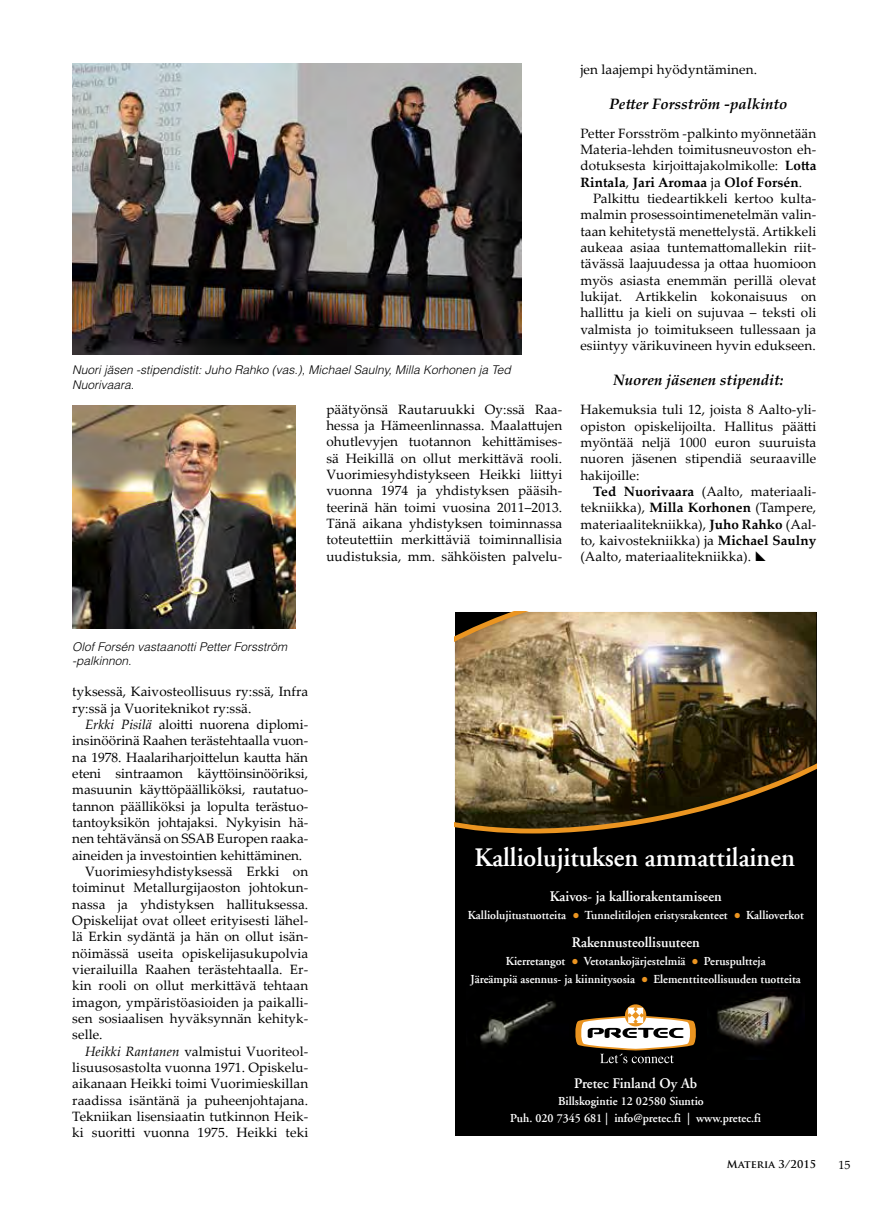
<style>
.page{position:relative;width:893px;height:1221px;background:#fff}
.page>*{position:absolute;margin:0;border:0;box-sizing:border-box;transform-origin:0 0}
.t1{font:600 26.85px "Adobe Garamond LT";color:#fff}
.t2{font:italic 700 15px "Palatino Linotype";color:#000}
.t3{font:600 14.7px "Adobe Garamond LT";color:#fff}
.t4{font:13.5px/16.4px "Palatino Linotype";letter-spacing:.005em;color:#000;text-align:justify}
.t5{font:600 12.3px/17.9px "Adobe Garamond LT";color:#fff;text-align:center}
.t6{font:italic 300 12px/14.4px "Helvetica";color:#000}
.t7{font:12px "Palatino Linotype";color:#000}
.t8{font:700 10.5px "Trajan Pro";letter-spacing:.01em;color:#000}
.s1{font-weight:700}
.s2{font-style:italic}
.s3{font-family:"Arial";font-weight:400;color:#eb9521}
.s4{font-family:"Arial";font-weight:400;color:#ec9521}
</style>
<div class="page">
<img style="left:72px;top:64px;width:449px;height:290px">
<img style="left:72px;top:405px;width:224px;height:223px">
<div style="left:455px;top:612px;width:361px;height:523px;background:#000"></div>
<img style="left:480px;top:1000px;width:76px;height:46px">
<img style="left:717px;top:988px;width:88px;height:58px">
<img style="left:455px;top:612px;width:361px;height:221px">
<svg style="left:575px;top:1004px;width:121px;height:59px"></svg>
<p class="t6" style="left:72px;top:362px;width:440px">Nuori jäsen -stipendistit: Juho Rahko (vas.), Michael Saulny, Milla Korhonen ja Ted<br>Nuorivaara.</p>
<p class="t4" style="left:326px;top:400px;width:238px">päätyönsä Rautaruukki Oy:ssä Raa&shy;hessa ja Hämeenlinnassa. Maalattujen ohutlevyjen tuotannon kehittämises&shy;sä Heikillä on ollut merkittävä rooli.<br>Vuorimiesyhdistykseen Heikki liittyi vuonna 1974 ja yhdistyksen pääsih&shy;teerinä hän toimi vuosina 2011–2013.<br>Tänä aikana yhdistyksen toiminnassa toteutettiin merkittäviä toiminnallisia uudistuksia, mm. sähköisten palvelu-</p>
<p class="t4" style="left:580px;top:60px;width:178px">jen laajempi hyödyntäminen.</p>
<p class="t2" style="left:609px;top:93px;width:180px">Petter Forsström -palkinto</p>
<p class="t4" style="left:580px;top:124px;width:238px">Petter Forsström -palkinto myönnetään Materia-lehden toimitusneuvoston eh&shy;dotuksesta kirjoittajakolmikolle: <span class="s1">Lotta Rintala</span>, <span class="s1">Jari Aromaa</span> ja <span class="s1">Olof Forsén</span>.</p>
<p class="t4" style="left:580px;top:190px;width:238px;text-indent:13px">Palkittu tiedeartikkeli kertoo kulta&shy;malmin prosessointimenetelmän valin&shy;taan kehitetystä menettelystä. Artikkeli aukeaa asiaa tuntemattomallekin riit&shy;tävässä laajuudessa ja ottaa huomioon myös asiasta enemmän perillä olevat lukijat. Artikkelin kokonaisuus on hallittu ja kieli on sujuvaa – teksti oli valmista jo toimitukseen tullessaan ja esiintyy värikuvineen hyvin edukseen.</p>
<p class="t2" style="left:613px;top:369px;width:172px">Nuoren jäsenen stipendit:</p>
<p class="t4" style="left:580px;top:401px;width:238px">Hakemuksia tuli 12, joista 8 Aalto-yli&shy;opiston opiskelijoilta. Hallitus päätti myöntää neljä 1000 euron suuruista nuoren jäsenen stipendiä seuraaville hakijoille:</p>
<p class="t4" style="left:580px;top:482px;width:238px;text-indent:13px"><span class="s1">Ted Nuorivaara</span> (Aalto, materiaali&shy;tekniikka), <span class="s1">Milla Korhonen</span> (Tampere, materiaalitekniikka), <span class="s1">Juho Rahko</span> (Aal&shy;to, kaivostekniikka) ja <span class="s1">Michael Saulny </span>(Aalto, materiaalitekniikka).</p>
<p class="t6" style="left:72px;top:639px;width:216px">Olof Forsén vastaanotti Petter Forsström -palkinnon.</p>
<p class="t4" style="left:72px;top:683px;width:237px">tyksessä, Kaivosteollisuus ry:ssä, Infra ry:ssä ja Vuoriteknikot ry:ssä.</p>
<p class="t4" style="left:85px;top:715px;width:225px"><span class="s2">Erkki Pisilä</span> aloitti nuorena diplomi-</p>
<p class="t4" style="left:72px;top:732px;width:238px">insinöörinä Raahen terästehtaalla vuon-</p>
<p class="t4" style="left:72px;top:748px;width:237px">na 1978. Haalariharjoittelun kautta hän</p>
<p class="t4" style="left:72px;top:764px;width:237px">eteni sintraamon käyttöinsinööriksi,</p>
<p class="t4" style="left:72px;top:781px;width:238px">masuunin käyttöpäälliköksi, rautatuo-</p>
<p class="t4" style="left:72px;top:797px;width:238px">tannon päälliköksi ja lopulta terästuo-</p>
<p class="t4" style="left:72px;top:813px;width:238px">tantoyksikön johtajaksi. Nykyisin hä-</p>
<p class="t4" style="left:72px;top:830px;width:237px">nen tehtävänsä on SSAB Europen raaka-</p>
<p class="t4" style="left:72px;top:846px;width:232px">aineiden ja investointien kehittäminen.</p>
<p class="t4" style="left:85px;top:862px;width:225px">Vuorimiesyhdistyksessä Erkki on</p>
<p class="t4" style="left:72px;top:879px;width:238px">toiminut Metallurgijaoston johtokun-</p>
<p class="t4" style="left:72px;top:895px;width:237px">nassa ja yhdistyksen hallituksessa.</p>
<p class="t4" style="left:72px;top:911px;width:238px">Opiskelijat ovat olleet erityisesti lähel-</p>
<p class="t4" style="left:72px;top:927px;width:238px">lä Erkin sydäntä ja hän on ollut isän-</p>
<p class="t4" style="left:72px;top:944px;width:237px">nöimässä useita opiskelijasukupolvia</p>
<p class="t4" style="left:72px;top:960px;width:238px">vierailuilla Raahen terästehtaalla. Er-</p>
<p class="t4" style="left:72px;top:976px;width:237px">kin rooli on ollut merkittävä tehtaan</p>
<p class="t4" style="left:72px;top:993px;width:238px">imagon, ympäristöasioiden ja paikalli-</p>
<p class="t4" style="left:72px;top:1009px;width:237px">sen sosiaalisen hyväksynnän kehityk-</p>
<p class="t4" style="left:72px;top:1025px;width:32px">selle.</p>
<p class="t4" style="left:85px;top:1042px;width:225px"><span class="s2">Heikki Rantanen</span> valmistui Vuoriteol-</p>
<p class="t4" style="left:72px;top:1058px;width:238px">lisuusosastolta vuonna 1971. Opiskelu-</p>
<p class="t4" style="left:72px;top:1074px;width:237px">aikanaan Heikki toimi Vuorimieskillan</p>
<p class="t4" style="left:72px;top:1091px;width:237px">raadissa isäntänä ja puheenjohtajana.</p>
<p class="t4" style="left:72px;top:1107px;width:237px">Tekniikan lisensiaatin tutkinnon Heik-</p>
<p class="t4" style="left:72px;top:1123px;width:237px">ki suoritti vuonna 1975. Heikki teki</p>
<h1 class="t1" style="left:474px;top:842px;width:322px">Kalliolujituksen ammattilainen</h1>
<p class="t3" style="left:550px;top:888px;width:174px">Kaivos- ja kalliorakentamiseen</p>
<p class="t5" style="left:468px;top:906px;width:338px">Kalliolujitustuotteita <span class="s3">●</span> Tunnelitilojen eristysrakenteet <span class="s4">●</span> Kallioverkot</p>
<p class="t3" style="left:572px;top:934px;width:130px">Rakennusteollisuuteen</p>
<p class="t5" style="left:471px;top:952px;width:332px">Kierretangot <span class="s4">●</span> Vetotankojärjestelmiä <span class="s4">●</span> Peruspultteja<br>Järeämpiä asennus- ja kiinnitysosia <span class="s4">●</span> Elementtiteollisuuden tuotteita</p>
<p class="t3" style="left:574px;top:1074px;width:124px">Pretec Finland Oy Ab</p>
<p class="t5" style="left:510px;top:1092px;width:252px;line-height:17.2px;text-align:left;text-indent:48px">Billskogintie 12 02580 Siuntio<br>Puh. 020 7345 681 | info@pretec.fi | www.pretec.fi</p>
<p class="t8" style="left:727px;top:1157px;width:91px">Materia 3/2015</p>
<p class="t7" style="left:838px;top:1156px;width:13px">15</p>
</div>
